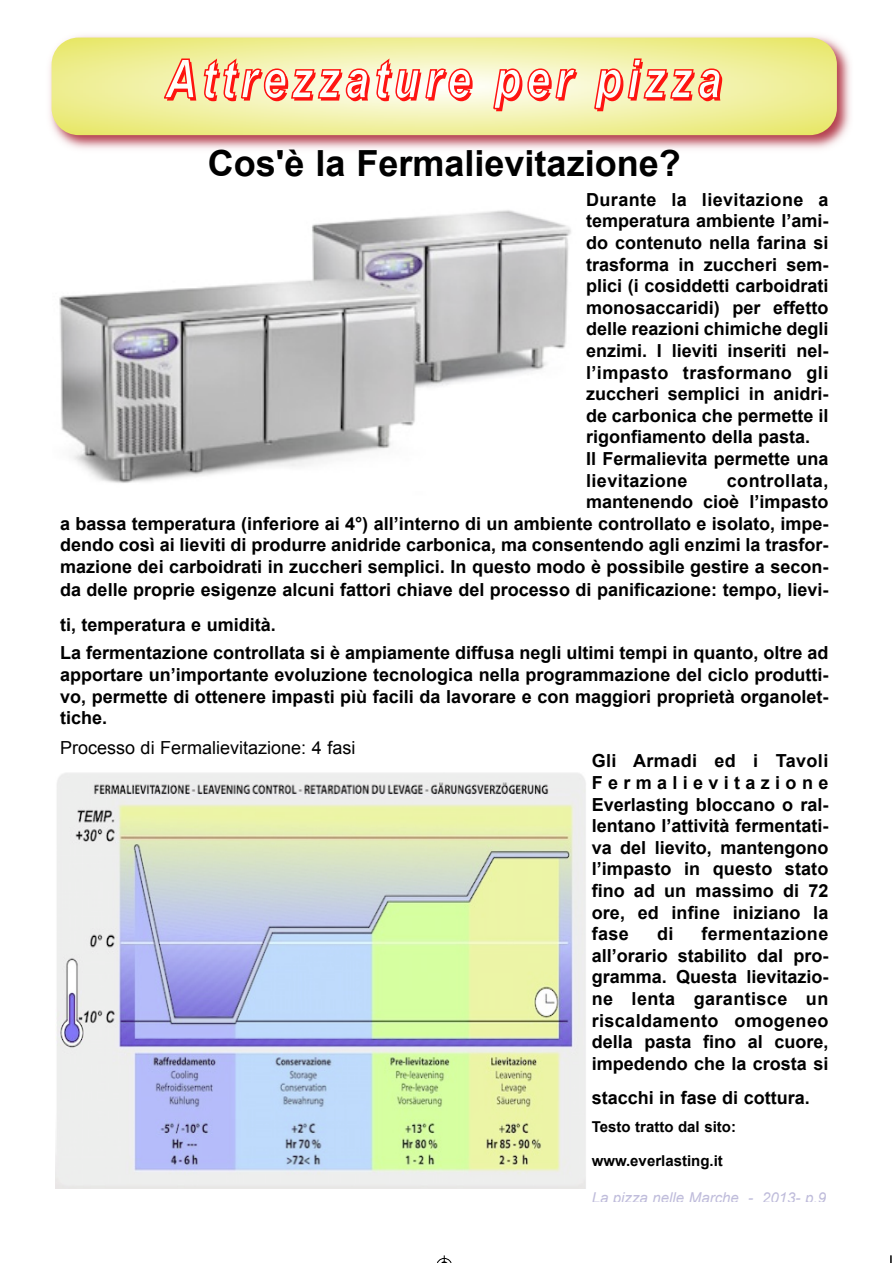
<style>
.page{position:relative;width:893px;height:1263px;background:#fff}
.page>*{position:absolute;margin:0;border:0;box-sizing:border-box;transform-origin:0 0}
.t1{font:700 36px "Arial";color:#000}
.t2{font:700 18px/21.6px "Arial";color:#000;text-align:justify}
.t3{font:18px "Arial";color:#000}
.t4{font:700 15px "Arial";color:#000}
.t5{font:italic 15px "Arial";color:#bfbcdb}
</style>
<div class="page">
<img style="left:49px;top:35px;width:801px;height:114px">
<img style="left:52px;top:38px;width:784px;height:97px">
<img style="left:167px;top:62px;width:305px;height:39px">
<img style="left:287px;top:59px;width:183px;height:40px">
<img style="left:164px;top:59px;width:123px;height:40px">
<img style="left:59px;top:210px;width:512px;height:273px">
<img style="left:56px;top:773px;width:530px;height:415px">
<svg style="left:437px;top:1255px;width:15px;height:8px"></svg>
<h1 class="t1" style="left:208px;top:143px;width:474px">Cos'è la Fermalievitazione?</h1>
<p class="t2" style="left:586px;top:189px;width:244px;text-align:left">Durante la lievitazione a temperatura ambiente l’ami&shy;do contenuto nella farina si trasforma in zuccheri sem&shy;plici (i cosiddetti carboidrati monosaccaridi) per effetto delle reazioni chimiche degli enzimi. I lieviti inseriti nel&shy;l’impasto trasformano gli zuccheri semplici in anidri&shy;de carbonica che permette il rigonfiamento della pasta.<br>Il Fermalievita permette una lievitazione</p>
<p class="t2" style="left:60px;top:469px;width:769px;text-align:right">controllata,<br>mantenendo cioè l’impasto<br>a bassa temperatura (inferiore ai 4°) all’interno di un ambiente controllato e isolato, impe&shy;dendo così ai lieviti di produrre anidride carbonica, ma consentendo agli enzimi la trasfor&shy;mazione dei carboidrati in zuccheri semplici. In questo modo è possibile gestire a secon&shy;da delle proprie esigenze alcuni fattori chiave del processo di panificazione: tempo, lievi-</p>
<p class="t2" style="left:60px;top:610px;width:769px;line-height:28.7px">ti, temperatura e umidità.<br>La fermentazione controllata si è ampiamente diffusa negli ultimi tempi in quanto, oltre ad</p>
<p class="t2" style="left:60px;top:664px;width:769px">apportare un’importante evoluzione tecnologica nella programmazione del ciclo produtti&shy;vo, permette di ottenere impasti più facili da lavorare e con maggiori proprietà organolet&shy;tiche.</p>
<p class="t2" style="left:591px;top:750px;width:238px">Gli Armadi ed i Tavoli Fermalievitazione Everlasting bloccano o ral&shy;lentano l’attività fermentati&shy;va del lievito, mantengono l’impasto in questo stato fino ad un massimo di 72 ore, ed infine iniziano la fase</p>
<p class="t3" style="left:60px;top:737px;width:297px">Processo di Fermalievitazione: 4 fasi</p>
<p class="t2" style="left:591px;top:923px;width:238px;text-indent:110px">fermentazione all’orario stabilito dal pro&shy;gramma. Questa lievitazio&shy;ne lenta garantisce un riscaldamento omogeneo della pasta fino al cuore, impedendo che la crosta si</p>
<p class="t2" style="left:591px;top:1087px;width:220px">stacchi in fase di cottura.</p>
<p class="t4" style="left:591px;top:1119px;width:146px">Testo tratto dal sito:</p>
<p class="t4" style="left:591px;top:1152px;width:133px">www.everlasting.it</p>
<p class="t2" style="left:657px;top:923px;width:18px">di</p>
<p class="t5" style="left:591px;top:1190px;width:236px">La pizza nelle Marche - 2013- p.9</p>
</div>
